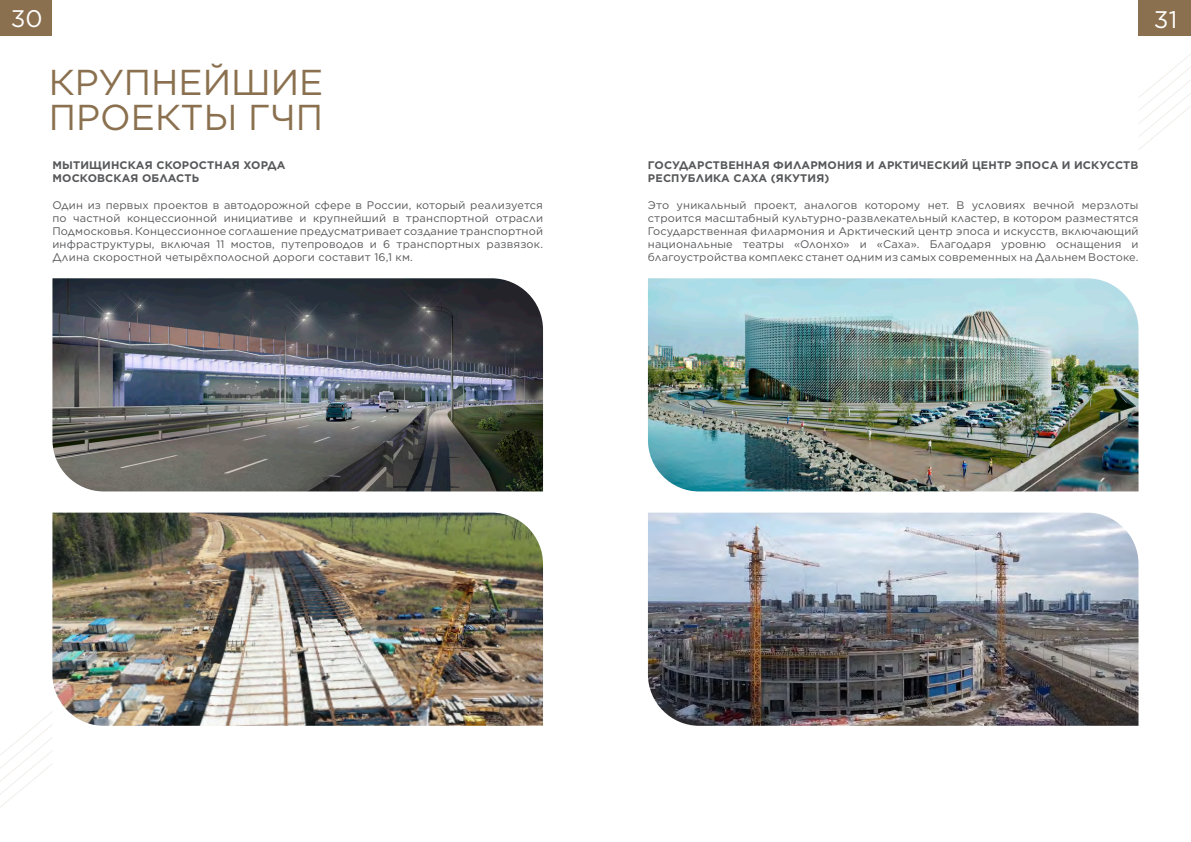
<style>
.page{position:relative;width:1191px;height:842px;background:#fff}
.page>*{position:absolute;margin:0;border:0;box-sizing:border-box;transform-origin:0 0}
.t1{font:36px/35px "Gotham";color:#8a704e}
.t2{font:24px "Gotham";color:#fff}
.t3{font:11px/13.2px "Gotham";letter-spacing:.015em;color:#57585a;text-align:justify}
.t4{font:700 11px "Gotham";letter-spacing:.015em;color:#57585a}
</style>
<div class="page">
<div style="left:1138px;top:0;width:53px;height:36px;background:#8a704e"></div>
<div style="left:0;top:0;width:52px;height:36px;background:#8a704e"></div>
<svg style="left:0;top:712px;width:52px;height:96px"></svg>
<svg style="left:1139px;top:54px;width:52px;height:96px"></svg>
<img style="left:52px;top:513px;width:491px;height:213px">
<img style="left:648px;top:513px;width:490px;height:213px">
<img style="left:648px;top:278px;width:490px;height:213px">
<img style="left:52px;top:278px;width:491px;height:213px">
<h2 class="t2" style="left:11px;top:3px;width:33px">30</h2>
<h2 class="t2" style="left:1154px;top:4px;width:25px">31</h2>
<p class="t1" style="left:49px;top:64px;width:276px">КРУПНЕЙШИЕ<br>ПРОЕКТЫ ГЧП</p>
<p class="t4" style="left:52px;top:158px;width:234px">МЫТИЩИНСКАЯ СКОРОСТНАЯ ХОРДА</p>
<p class="t4" style="left:52px;top:171px;width:148px">МОСКОВСКАЯ ОБЛАСТЬ</p>
<p class="t3" style="left:52px;top:198px;width:492px">Один из первых проектов в автодорожной сфере в России, который реализуется по частной концессионной инициативе и крупнейший в транспортной отрасли Подмосковья. Концессионное соглашение предусматривает создание транспортной инфраструктуры, включая 11 мостов, путепроводов и 6 транспортных развязок.<br>Длина скоростной четырёхполосной дороги составит 16,1 км.</p>
<p class="t4" style="left:648px;top:158px;width:492px">ГОСУДАРСТВЕННАЯ ФИЛАРМОНИЯ И АРКТИЧЕСКИЙ ЦЕНТР ЭПОСА И ИСКУССТВ</p>
<p class="t4" style="left:648px;top:171px;width:183px">РЕСПУБЛИКА САХА (ЯКУТИЯ)</p>
<p class="t3" style="left:648px;top:198px;width:492px">Это уникальный проект, аналогов которому нет. В условиях вечной мерзлоты строится масштабный культурно-развлекательный кластер, в котором разместятся Государственная филармония и Арктический центр эпоса и искусств, включающий национальные театры «Олонхо» и «Саха». Благодаря уровню оснащения и благоустройства комплекс станет одним из самых современных на Дальнем Востоке.</p>
</div>
